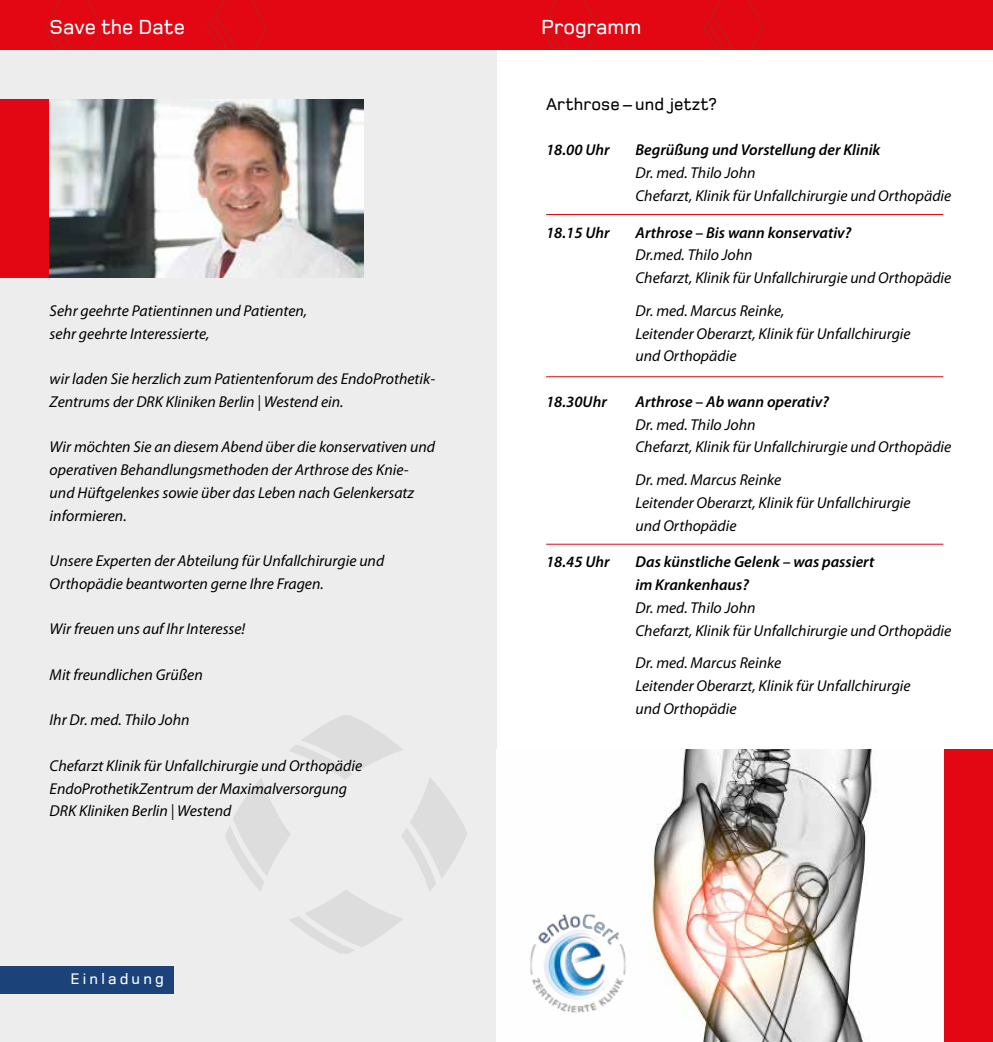
<style>
.page{position:relative;width:993px;height:1042px;background:#fff}
.page>*{position:absolute;margin:0;border:0;box-sizing:border-box;transform-origin:0 0}
.t1{font:500 21px "Foundry Monoline";color:#fff}
.t2{font:500 17.5px "Foundry Monoline";letter-spacing:.005em;color:#000}
.t3{font:italic 15.75px/22.8px "Myriad Pro";color:#000}
.t4{font:italic 600 15.75px/22.8px "Myriad Pro";color:#000}
.t5{font:500 15.75px "Foundry Monoline";letter-spacing:.2em;color:#fff}
</style>
<div class="page">
<div style="left:0;top:50px;width:496px;height:992px;background:#ededed"></div>
<div style="left:0;top:0;width:992px;height:50px;background:#e30613"></div>
<svg style="left:45px;top:0;width:60px;height:50px"></svg>
<svg style="left:206px;top:0;width:61px;height:50px"></svg>
<svg style="left:541px;top:0;width:61px;height:50px"></svg>
<svg style="left:703px;top:0;width:61px;height:50px"></svg>
<hr style="left:546px;top:214px;width:397px;height:1px;background:#e30613">
<hr style="left:546px;top:376px;width:397px;height:1px;background:#e30613">
<hr style="left:546px;top:544px;width:397px;height:1px;background:#e30613">
<div style="left:0;top:966px;width:174px;height:27px;background:#1b4379"></div>
<svg style="left:225px;top:715px;width:242px;height:239px"></svg>
<div style="left:0;top:99px;width:50px;height:179px;background:#e30613"></div>
<div style="left:943px;top:749px;width:49px;height:293px;background:#e30613"></div>
<img style="left:651px;top:749px;width:221px;height:293px">
<img style="left:530px;top:913px;width:96px;height:100px">
<img style="left:50px;top:99px;width:313px;height:179px">
<h1 class="t1" style="left:50px;top:16px;width:137px">Save the Date</h1>
<h1 class="t1" style="left:541px;top:16px;width:102px">Programm</h1>
<p class="t3" style="left:50px;top:299px;width:259px">Sehr geehrte Patientinnen und Patienten, sehr geehrte Interessierte,</p>
<p class="t3" style="left:50px;top:367px;width:387px">wir laden Sie herzlich zum Patientenforum des EndoProthetik-<br>Zentrums der DRK Kliniken Berlin | Westend ein.</p>
<p class="t3" style="left:50px;top:435px;width:387px">Wir möchten Sie an diesem Abend über die konservativen und operativen Behandlungsmethoden der Arthrose des Knie&shy;und Hüftgelenkes sowie über das Leben nach Gelenkersatz informieren.</p>
<p class="t3" style="left:50px;top:549px;width:336px">Unsere Experten der Abteilung für Unfallchirurgie und<br>Orthopädie beantworten gerne Ihre Fragen.</p>
<p class="t3" style="left:50px;top:617px;width:197px">Wir freuen uns auf Ihr Interesse!</p>
<p class="t3" style="left:50px;top:663px;width:155px">Mit freundlichen Grüßen</p>
<p class="t3" style="left:50px;top:708px;width:141px">Ihr Dr. med. Thilo John</p>
<p class="t3" style="left:50px;top:754px;width:314px">Chefarzt Klinik für Unfallchirurgie und Orthopädie<br>EndoProthetikZentrum der Maximalversorgung<br>DRK Kliniken Berlin | Westend</p>
<p class="t5" style="left:70px;top:971px;width:95px">Einladung</p>
<p class="t2" style="left:546px;top:95px;width:172px">Arthrose – und jetzt?</p>
<p class="t4" style="left:546px;top:138px;width:65px">18.00 Uhr</p>
<p class="t4" style="left:635px;top:138px;width:246px">Begrüßung und Vorstellung der Klinik</p>
<p class="t3" style="left:635px;top:161px;width:317px">Dr. med. Thilo John<br>Chefarzt, Klinik für Unfallchirurgie und Orthopädie</p>
<p class="t4" style="left:546px;top:221px;width:65px">18.15 Uhr</p>
<p class="t4" style="left:635px;top:221px;width:217px">Arthrose – Bis wann konservativ?</p>
<p class="t3" style="left:635px;top:243px;width:317px">Dr.med. Thilo John<br>Chefarzt, Klinik für Unfallchirurgie und Orthopädie</p>
<p class="t3" style="left:635px;top:299px;width:276px">Dr. med. Marcus Reinke,<br>Leitender Oberarzt, Klinik für Unfallchirurgie und Orthopädie</p>
<p class="t4" style="left:546px;top:390px;width:62px">18.30Uhr</p>
<p class="t4" style="left:635px;top:390px;width:195px">Arthrose – Ab wann operativ?</p>
<p class="t3" style="left:635px;top:413px;width:317px">Dr. med. Thilo John<br>Chefarzt, Klinik für Unfallchirurgie und Orthopädie</p>
<p class="t3" style="left:635px;top:468px;width:276px">Dr. med. Marcus Reinke<br>Leitender Oberarzt, Klinik für Unfallchirurgie und Orthopädie</p>
<p class="t4" style="left:546px;top:550px;width:65px">18.45 Uhr</p>
<p class="t4" style="left:635px;top:550px;width:240px">Das künstliche Gelenk – was passiert im Krankenhaus?</p>
<p class="t3" style="left:635px;top:596px;width:317px">Dr. med. Thilo John<br>Chefarzt, Klinik für Unfallchirurgie und Orthopädie</p>
<p class="t3" style="left:635px;top:651px;width:276px">Dr. med. Marcus Reinke<br>Leitender Oberarzt, Klinik für Unfallchirurgie und Orthopädie</p>
</div>
